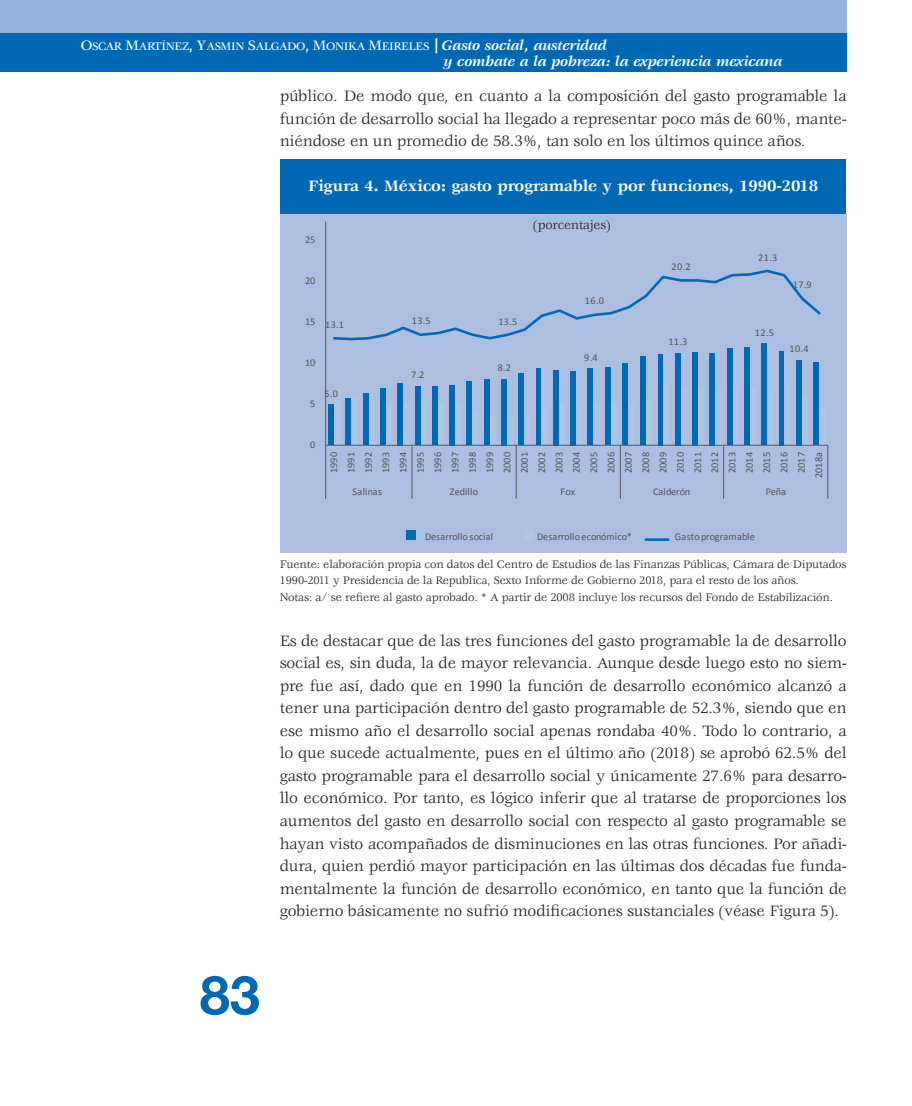
<style>
.page{position:relative;width:912px;height:1106px;background:#fff}
.page>*{position:absolute;margin:0;border:0;box-sizing:border-box;transform-origin:0 0}
.t1{font:700 54px "Helvetica Neue LT Std";color:#0168b3}
.t2{font:16.5px/22.5px "Veljovic";letter-spacing:-.01em;color:#231f20;text-align:justify}
.t3{font:700 16.5px "Veljovic";letter-spacing:-.01em;color:#fff}
.t4{font:italic 700 15px "Veljovic";letter-spacing:-.01em;color:#fff}
.t5{font:13.5px "Veljovic";letter-spacing:-.01em;color:#231f20}
.t6{font:12px/16.5px "Veljovic";letter-spacing:-.01em;color:#231f20}
.t7{font:12px "Veljovic Medium SC800";letter-spacing:-.03em;color:#fff}
.t8{font:10.35px/17.2px "Calibri";letter-spacing:-.005em;color:#545758;text-align:center}
.t9{font:10.35px "Calibri";letter-spacing:.02em;color:#545758}
.s1{font-size:15px}
.s2{font-family:"Helvetica Neue LT Std";font-weight:500;font-style:italic;font-size:15px}
.s3{font-family:"Veljovic";font-weight:700;font-style:italic;font-size:15px}
</style>
<div class="page">
<div style="left:0;top:0;width:846px;height:49px;background:#93b5db"></div>
<div style="left:0;top:33px;width:846px;height:38px;background:#0168b3"></div>
<div style="left:279px;top:214px;width:567px;height:338px;background:#acbfe1"></div>
<div style="left:279px;top:160px;width:565px;height:54px;background:#0168b3"></div>
<div style="left:335px;top:389px;width:5px;height:56px;background:#b1c3e3"></div>
<div style="left:352px;top:398px;width:5px;height:47px;background:#b1c3e3"></div>
<div style="left:369px;top:401px;width:5px;height:44px;background:#b1c3e3"></div>
<hr style="left:387px;top:403px;width:4px;height:42px;background:#b1c3e3">
<div style="left:404px;top:403px;width:5px;height:42px;background:#b1c3e3"></div>
<div style="left:421px;top:405px;width:5px;height:40px;background:#b1c3e3"></div>
<div style="left:438px;top:404px;width:5px;height:41px;background:#b1c3e3"></div>
<div style="left:456px;top:404px;width:5px;height:41px;background:#b1c3e3"></div>
<div style="left:473px;top:411px;width:5px;height:34px;background:#b1c3e3"></div>
<div style="left:490px;top:416px;width:5px;height:29px;background:#b1c3e3"></div>
<hr style="left:508px;top:417px;width:4px;height:28px;background:#b1c3e3">
<div style="left:525px;top:415px;width:5px;height:30px;background:#b1c3e3"></div>
<div style="left:542px;top:407px;width:5px;height:38px;background:#b1c3e3"></div>
<div style="left:559px;top:404px;width:5px;height:41px;background:#b1c3e3"></div>
<div style="left:577px;top:407px;width:5px;height:38px;background:#b1c3e3"></div>
<div style="left:594px;top:405px;width:5px;height:40px;background:#b1c3e3"></div>
<div style="left:611px;top:405px;width:5px;height:40px;background:#b1c3e3"></div>
<hr style="left:629px;top:404px;width:4px;height:41px;background:#b1c3e3">
<div style="left:646px;top:398px;width:5px;height:47px;background:#b1c3e3"></div>
<div style="left:663px;top:383px;width:5px;height:62px;background:#b1c3e3"></div>
<div style="left:680px;top:387px;width:5px;height:58px;background:#b1c3e3"></div>
<div style="left:698px;top:389px;width:5px;height:56px;background:#b1c3e3"></div>
<div style="left:715px;top:390px;width:5px;height:55px;background:#b1c3e3"></div>
<div style="left:732px;top:386px;width:5px;height:59px;background:#b1c3e3"></div>
<div style="left:750px;top:389px;width:5px;height:56px;background:#b1c3e3"></div>
<div style="left:767px;top:391px;width:5px;height:54px;background:#b1c3e3"></div>
<div style="left:784px;top:384px;width:6px;height:61px;background:#b1c3e3"></div>
<div style="left:801px;top:398px;width:6px;height:47px;background:#b1c3e3"></div>
<div style="left:819px;top:409px;width:5px;height:36px;background:#b1c3e3"></div>
<hr style="left:325px;top:445px;width:502px;height:1px;background:#57585a">
<hr style="left:827px;top:445px;width:1px;height:34px;background:#57585a">
<hr style="left:723px;top:445px;width:1px;height:34px;background:#57585a">
<hr style="left:619px;top:445px;width:1px;height:34px;background:#57585a">
<hr style="left:515px;top:445px;width:1px;height:34px;background:#57585a">
<hr style="left:411px;top:445px;width:1px;height:34px;background:#57585a">
<svg style="left:333px;top:269px;width:488px;height:72px"></svg>
<div style="left:328px;top:405px;width:5px;height:40px;background:#0168b3"></div>
<div style="left:363px;top:393px;width:5px;height:52px;background:#0168b3"></div>
<div style="left:380px;top:388px;width:5px;height:57px;background:#0168b3"></div>
<div style="left:397px;top:383px;width:5px;height:62px;background:#0168b3"></div>
<div style="left:415px;top:386px;width:5px;height:59px;background:#0168b3"></div>
<div style="left:432px;top:386px;width:5px;height:59px;background:#0168b3"></div>
<div style="left:449px;top:385px;width:5px;height:60px;background:#0168b3"></div>
<div style="left:466px;top:381px;width:5px;height:64px;background:#0168b3"></div>
<div style="left:484px;top:379px;width:5px;height:66px;background:#0168b3"></div>
<div style="left:501px;top:379px;width:5px;height:66px;background:#0168b3"></div>
<div style="left:518px;top:373px;width:5px;height:72px;background:#0168b3"></div>
<hr style="left:536px;top:368px;width:4px;height:77px;background:#0168b3">
<div style="left:553px;top:370px;width:5px;height:75px;background:#0168b3"></div>
<div style="left:570px;top:371px;width:5px;height:74px;background:#0168b3"></div>
<div style="left:587px;top:368px;width:5px;height:77px;background:#0168b3"></div>
<div style="left:605px;top:367px;width:5px;height:78px;background:#0168b3"></div>
<div style="left:622px;top:363px;width:5px;height:82px;background:#0168b3"></div>
<div style="left:639px;top:356px;width:5px;height:89px;background:#0168b3"></div>
<div style="left:657px;top:354px;width:5px;height:91px;background:#0168b3"></div>
<div style="left:674px;top:353px;width:5px;height:92px;background:#0168b3"></div>
<div style="left:691px;top:352px;width:6px;height:93px;background:#0168b3"></div>
<div style="left:708px;top:353px;width:6px;height:92px;background:#0168b3"></div>
<div style="left:726px;top:348px;width:5px;height:97px;background:#0168b3"></div>
<div style="left:743px;top:348px;width:6px;height:97px;background:#0168b3"></div>
<div style="left:760px;top:343px;width:6px;height:102px;background:#0168b3"></div>
<div style="left:778px;top:351px;width:5px;height:94px;background:#0168b3"></div>
<div style="left:795px;top:360px;width:6px;height:85px;background:#0168b3"></div>
<div style="left:813px;top:362px;width:5px;height:83px;background:#0168b3"></div>
<div style="left:345px;top:398px;width:5px;height:47px;background:#0168b3"></div>
<svg style="left:411px;top:479px;width:1px;height:20px"></svg>
<svg style="left:515px;top:479px;width:1px;height:20px"></svg>
<svg style="left:619px;top:479px;width:1px;height:20px"></svg>
<svg style="left:723px;top:479px;width:1px;height:20px"></svg>
<svg style="left:827px;top:479px;width:1px;height:20px"></svg>
<div style="left:406px;top:530px;width:9px;height:9px;background:#0168b3"></div>
<div style="left:524px;top:530px;width:9px;height:9px;background:#b1c3e3"></div>
<hr style="left:645px;top:538px;width:23px;height:3px;background:#0168b3">
<hr style="left:325px;top:222px;width:1px;height:277px;background:#57585a">
<p class="t7" style="left:81px;top:39px;width:527px"><span class="s1">O</span>SCAR <span class="s1">M</span>ARTÍNEZ<span class="s1">, Y</span>ASMIN <span class="s1">S</span>ALGADO<span class="s1">, M</span>ONIKA <span class="s1">M</span>EIRELES <span class="s2">|</span> <span class="s3">Gasto social, austeridad</span></p>
<p class="t4" style="left:444px;top:53px;width:340px">y combate a la pobreza: la experiencia mexicana</p>
<p class="t2" style="left:279px;top:85px;width:568px">público. De modo que, en cuanto a la composición del gasto programable la función de desarrollo social ha llegado a representar poco más de 60%, mante&shy;niéndose en un promedio de 58.3%, tan solo en los últimos quince años.</p>
<p class="t3" style="left:308px;top:177px;width:511px">Figura 4. México: gasto programable y por funciones, 1990-2018</p>
<p class="t8" style="left:305px;top:231px;width:12px">25</p>
<p class="t8" style="left:305px;top:272px;width:12px">20</p>
<p class="t8" style="left:305px;top:313px;width:12px">15</p>
<p class="t8" style="left:325px;top:315px;width:20px">13.1</p>
<p class="t8" style="left:411px;top:312px;width:20px">13.5</p>
<p class="t8" style="left:498px;top:312px;width:20px">13.5</p>
<p class="t8" style="left:305px;top:354px;width:12px">10</p>
<p class="t8" style="left:310px;top:395px;width:7px">5</p>
<p class="t8" style="left:324px;top:384px;width:15px">5.0</p>
<p class="t8" style="left:411px;top:366px;width:15px">7.2</p>
<p class="t8" style="left:497px;top:358px;width:15px">8.2</p>
<p class="t5" style="left:532px;top:218px;width:79px">(porcentajes)</p>
<p class="t8" style="left:584px;top:292px;width:20px">16.0</p>
<p class="t8" style="left:584px;top:348px;width:15px">9.4</p>
<p class="t8" style="left:671px;top:257px;width:20px">20.2</p>
<p class="t8" style="left:668px;top:333px;width:20px">11.3</p>
<p class="t8" style="left:757px;top:249px;width:20px">21.3</p>
<p class="t8" style="left:792px;top:276px;width:20px">17.9</p>
<p class="t8" style="left:754px;top:323px;width:20px">12.5</p>
<p class="t8" style="left:789px;top:340px;width:20px">10.4</p>
<p class="t8" style="left:310px;top:436px;width:7px">0</p>
<p class="t8" style="left:325px;top:478px;width:27px;rotate:-90deg">1990<br>1991<br>1992<br>1993<br>1994<br>1995<br>1996<br>1997<br>1998<br>1999<br>2000<br>2001<br>2002<br>2003<br>2004<br>2005<br>2006<br>2007<br>2008<br>2009<br>2010<br>2011<br>2012<br>2013<br>2014<br>2015<br>2016<br>2017<br>2018a</p>
<p class="t9" style="left:352px;top:485px;width:31px">Salinas</p>
<p class="t9" style="left:449px;top:485px;width:30px">Zedillo</p>
<p class="t8" style="left:560px;top:482px;width:16px">Fox</p>
<p class="t8" style="left:653px;top:482px;width:38px">Calderón</p>
<p class="t8" style="left:765px;top:482px;width:22px">Peña</p>
<p class="t8" style="left:425px;top:527px;width:70px">Desarrollo social</p>
<p class="t8" style="left:537px;top:527px;width:96px">Desarrollo económico*</p>
<p class="t9" style="left:674px;top:529px;width:82px">Gasto programable</p>
<p class="t6" style="left:279px;top:556px;width:568px">Fuente: elaboración propia con datos del Centro de Estudios de las Finanzas Públicas, Cámara de Diputados<br>1990-2011 y Presidencia de la Republica, Sexto Informe de Gobierno 2018, para el resto de los años.<br>Notas: a/ se refiere al gasto aprobado. * A partir de 2008 incluye los recursos del Fondo de Estabilización.</p>
<p class="t2" style="left:279px;top:630px;width:568px">Es de destacar que de las tres funciones del gasto programable la de desarrollo social es, sin duda, la de mayor relevancia. Aunque desde luego esto no siem&shy;pre fue así, dado que en 1990 la función de desarrollo económico alcanzó a tener una participación dentro del gasto programable de 52.3%, siendo que en ese mismo año el desarrollo social apenas rondaba 40%. Todo lo contrario, a lo que sucede actualmente, pues en el último año (2018) se aprobó 62.5% del gasto programable para el desarrollo social y únicamente 27.6% para desarro&shy;llo económico. Por tanto, es lógico inferir que al tratarse de proporciones los aumentos del gasto en desarrollo social con respecto al gasto programable se hayan visto acompañados de disminuciones en las otras funciones. Por añadi&shy;dura, quien perdió mayor participación en las últimas dos décadas fue funda&shy;mentalmente la función de desarrollo económico, en tanto que la función de gobierno básicamente no sufrió modificaciones sustanciales (véase Figura 5).</p>
<h1 class="t1" style="left:200px;top:961px;width:62px">83</h1>
</div>
